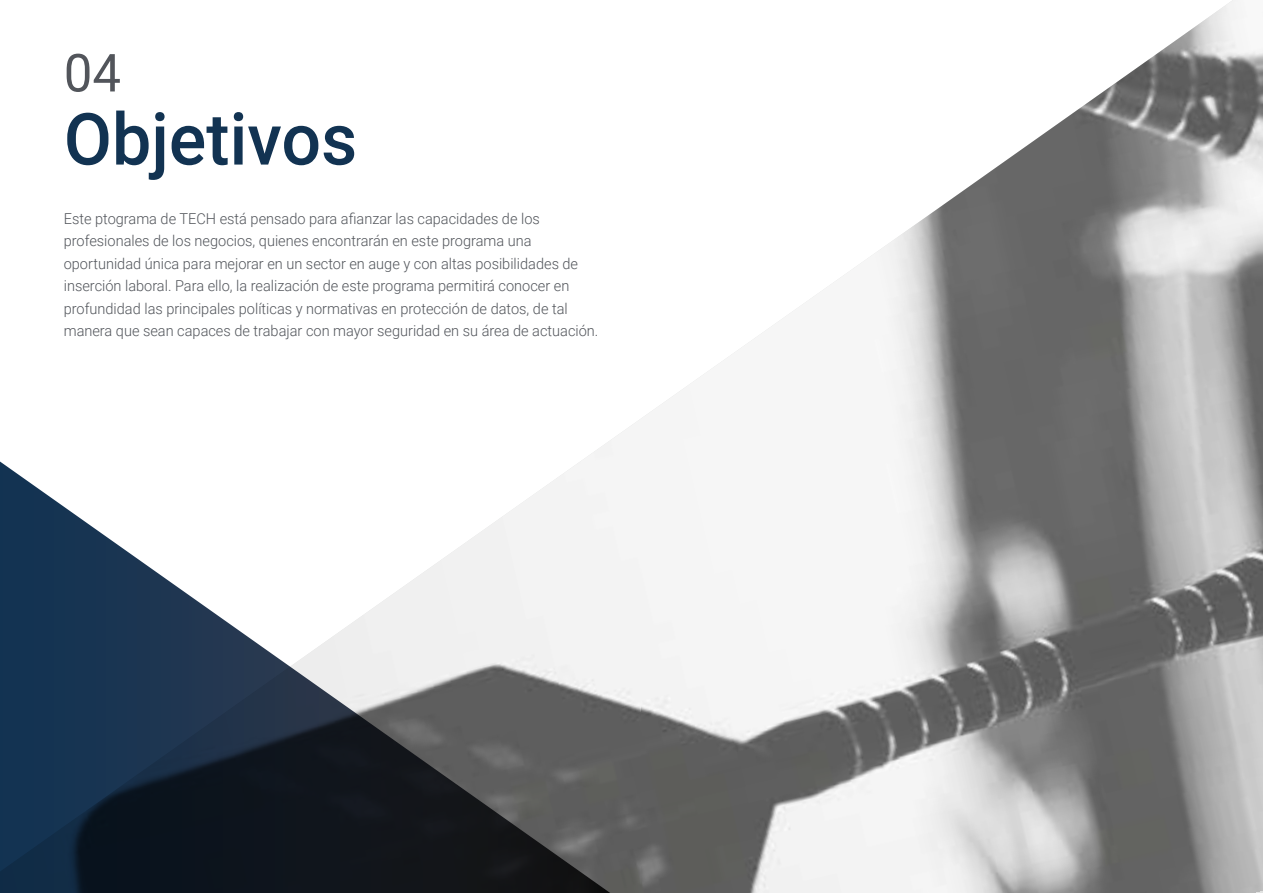
<style>
.page{position:relative;width:1263px;height:893px;background:#fff}
.page>*{position:absolute;margin:0;border:0;box-sizing:border-box;transform-origin:0 0}
.t1{font:500 72px "Roboto";color:#123352}
.t2{font:52.5px "Roboto";color:#52555b}
.t3{font:300 15px/22.5px "Roboto";color:#52555b}
</style>
<div class="page">
<img style="left:603px;top:0;width:660px;height:893px">
<svg style="left:0;top:446px;width:640px;height:447px"></svg>
<h2 class="t2" style="left:64px;top:36px;width:59px">04</h2>
<h1 class="t1" style="left:64px;top:89px;width:295px">Objetivos</h1>
<p class="t3" style="left:64px;top:207px;width:536px">Este ptograma de TECH está pensado para afianzar las capacidades de los profesionales de los negocios, quienes encontrarán en este programa una oportunidad única para mejorar en un sector en auge y con altas posibilidades de inserción laboral. Para ello, la realización de este programa permitirá conocer en profundidad las principales políticas y normativas en protección de datos, de tal manera que sean capaces de trabajar con mayor seguridad en su área de actuación.</p>
</div>
